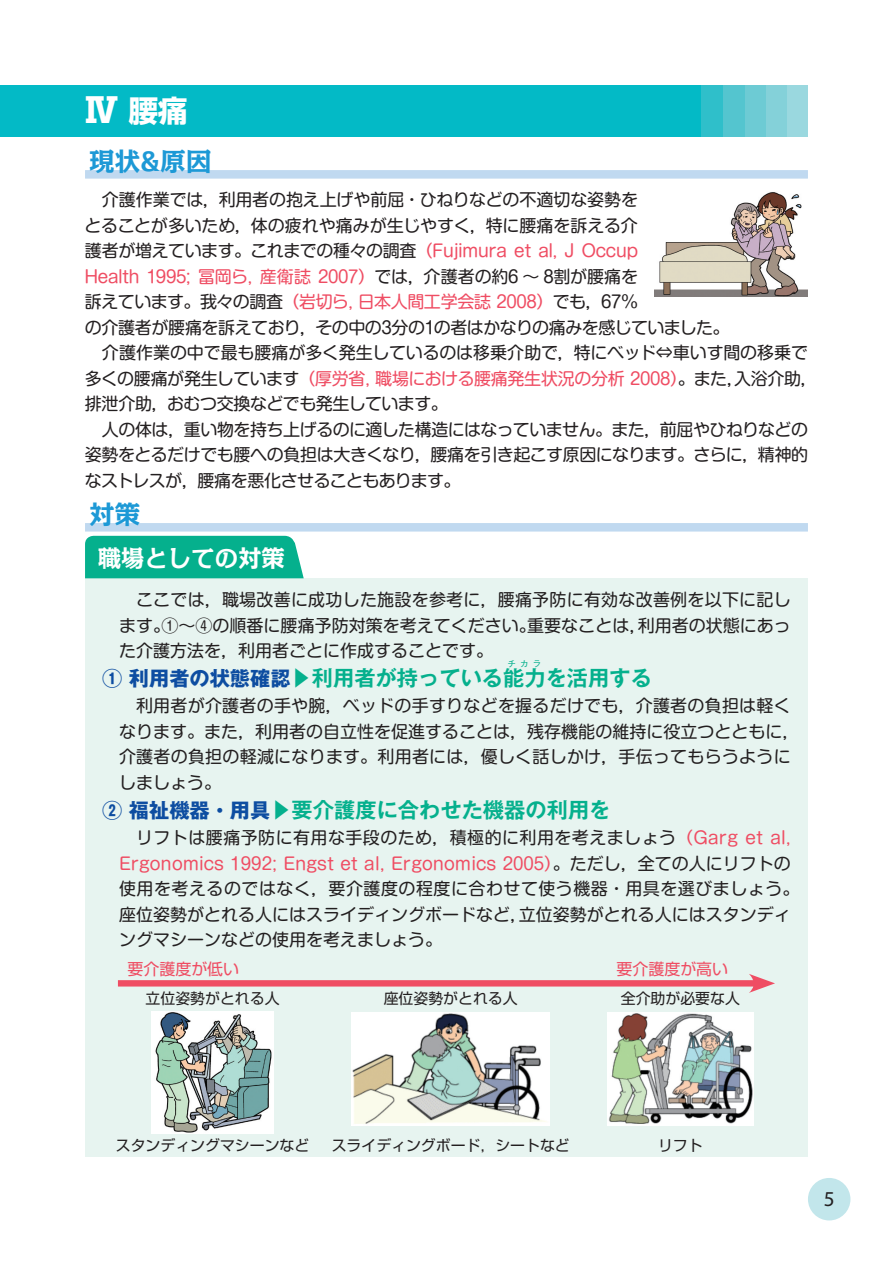
<style>
.page{position:relative;width:893px;height:1263px;background:#fff}
.page>*{position:absolute;margin:0;border:0;box-sizing:border-box;transform-origin:0 0}
.t1{font:700 29.7px "Shin Go Pro";color:#fff}
.t2{font:700 25.5px "Kakumin Pro";color:#1d99d6}
.t3{font:700 23.4px "Kakumin Pro";color:#fff}
.t4{font:700 21.3px "Gothic MB101 Pro De";color:#05b08d}
.t5{font:21.3px "Myriad";color:#231f20}
.t6{font:16.95px/25.5px "Shin M Go Pro";color:#231f20}
.t7{font:16.95px "Shin M Go Pro";letter-spacing:-.03em;color:#231f20}
.t8{font:16.95px "Shin M Go Pro";letter-spacing:-.02em;color:#ef4d63}
.t9{font:16.95px "Shin M Go Pro";letter-spacing:-.025em;color:#231f20}
.t10{font:16.95px "Shin M Go Pro";letter-spacing:-.035em;color:#231f20}
.t11{font:15.9px "Shin Go Pro";color:#ef4d63}
.t12{font:14.85px "Shin Go Pro";color:#231f20}
.t13{font:700 8.55px "Gothic MB101 Pro De";color:#05b08d}
.s1{font-size:34.05px}
.s2{color:#ef4d63}
.s3{color:#231f20}
.s4{font-family:"Gothic MB101 Pro";font-size:20.25px;color:#0d4da1}
</style>
<div class="page">
<div style="left:808px;top:1178px;width:42px;height:42px;background:#c2e6eb;border-radius:50%"></div>
<div style="left:85px;top:578px;width:723px;height:579px;background:#e7f4f0"></div>
<div style="left:85px;top:536px;width:219px;height:42px;background:#05b08d"></div>
<div style="left:0;top:85px;width:702px;height:51px;background:#03bac6"></div>
<div style="left:787px;top:85px;width:21px;height:51px;background:#9ad8df"></div>
<div style="left:765px;top:85px;width:22px;height:51px;background:#84d1d9"></div>
<div style="left:744px;top:85px;width:21px;height:51px;background:#6dcbd4"></div>
<div style="left:723px;top:85px;width:21px;height:51px;background:#54c5cf"></div>
<div style="left:702px;top:85px;width:21px;height:51px;background:#2fbfca"></div>
<div style="left:85px;top:170px;width:723px;height:9px;background:#c0d9f0"></div>
<div style="left:85px;top:523px;width:723px;height:8px;background:#c0d9f0"></div>
<div style="left:118px;top:980px;width:642px;height:6px;background:#ef4d63"></div>
<svg style="left:749px;top:974px;width:26px;height:19px"></svg>
<img style="left:655px;top:192px;width:153px;height:105px">
<img style="left:152px;top:1012px;width:121px;height:121px">
<img style="left:352px;top:1012px;width:198px;height:114px">
<img style="left:607px;top:1012px;width:146px;height:114px">
<h1 class="t1" style="left:85px;top:87px;width:104px"><span class="s1">Ⅳ</span> 腰痛</h1>
<h2 class="t2" style="left:89px;top:141px;width:124px">現状&amp;原因</h2>
<p class="t6" style="left:102px;top:185px;width:538px">介護作業では，利用者の抱え上げや前屈・ひねりなどの不適切な姿勢を</p>
<p class="t6" style="left:85px;top:211px;width:555px">とることが多いため，体の疲れや痛みが生じやすく，特に腰痛を訴える介</p>
<p class="t9" style="left:85px;top:237px;width:555px">護者が増えています｡これまでの種々の調査<span class="s2">（Fujimura et al, J Occup</span></p>
<p class="t8" style="left:85px;top:263px;width:555px">Health 1995; 冨岡ら, 産衛誌 2007）<span class="s3">では，介護者の約6 ～ 8割が腰痛を</span></p>
<p class="t9" style="left:85px;top:288px;width:555px">訴えています。我々の調査<span class="s2">（岩切ら, 日本人間工学会誌 2008）</span>でも，67％</p>
<p class="t7" style="left:85px;top:314px;width:646px">の介護者が腰痛を訴えており，その中の3分の1の者はかなりの痛みを感じていました。</p>
<p class="t6" style="left:102px;top:338px;width:708px">介護作業の中で最も腰痛が多く発生しているのは移乗介助で，特にベッド⇔車いす間の移乗で</p>
<p class="t8" style="left:85px;top:365px;width:734px"><span class="s3">多くの腰痛が発生しています</span>（厚労省, 職場における腰痛発生状況の分析 2008）<span class="s3">。また，入浴介助，</span></p>
<p class="t7" style="left:85px;top:390px;width:364px">排泄介助，おむつ交換などでも発生しています。</p>
<p class="t7" style="left:102px;top:416px;width:708px">人の体は，重い物を持ち上げるのに適した構造にはなっていません。また，前屈やひねりなどの</p>
<p class="t7" style="left:85px;top:441px;width:725px">姿勢をとるだけでも腰への負担は大きくなり，腰痛を引き起こす原因になります。さらに，精神的</p>
<p class="t10" style="left:85px;top:467px;width:377px">なストレスが，腰痛を悪化させることもあります。</p>
<h2 class="t2" style="left:89px;top:494px;width:53px">対策</h2>
<h3 class="t3" style="left:98px;top:539px;width:189px">職場としての対策</h3>
<p class="t6" style="left:119px;top:585px;width:673px;text-align:justify;text-indent:17px">ここでは，職場改善に成功した施設を参考に，腰痛予防に有効な改善例を以下に記します。①～④の順番に腰痛予防対策を考えてください。重要なことは，利用者の状態にあった介護方法を，利用者ごとに作成することです。</p>
<p class="t4" style="left:102px;top:660px;width:551px"><span class="s4">① 利用者の状態確認</span>▶利用者が持っている能力を活用する</p>
<p class="t13" style="left:507px;top:656px;width:36px">チカラ</p>
<p class="t6" style="left:119px;top:691px;width:682px;text-indent:17px">利用者が介護者の手や腕，ベッドの手すりなどを握るだけでも，介護者の負担は軽くなります。また，利用者の自立性を促進することは，残存機能の維持に役立つとともに，介護者の負担の軽減になります。利用者には，優しく話しかけ，手伝ってもらうようにしましょう。</p>
<p class="t4" style="left:102px;top:792px;width:510px"><span class="s4">② 福祉機器・用具</span>▶要介護度に合わせた機器の利用を</p>
<p class="t6" style="left:119px;top:823px;width:682px;text-indent:17px">リフトは腰痛予防に有用な手段のため，積極的に利用を考えましょう<span class="s2">（Garg et al, Ergonomics 1992; Engst et al, Ergonomics 2005）</span>。ただし，全ての人にリフトの使用を考えるのではなく，要介護度の程度に合わせて使う機器・用具を選びましょう。座位姿勢がとれる人にはスライディングボードなど，立位姿勢がとれる人にはスタンディングマシーンなどの使用を考えましょう。</p>
<p class="t11" style="left:128px;top:956px;width:113px">要介護度が低い</p>
<p class="t11" style="left:617px;top:956px;width:113px">要介護度が高い</p>
<p class="t12" style="left:146px;top:986px;width:135px">立位姿勢がとれる人</p>
<p class="t12" style="left:384px;top:986px;width:135px">座位姿勢がとれる人</p>
<p class="t12" style="left:621px;top:986px;width:121px">全介助が必要な人</p>
<p class="t12" style="left:116px;top:1133px;width:195px">スタンディングマシーンなど</p>
<p class="t12" style="left:332px;top:1133px;width:240px">スライディングボード，シートなど</p>
<p class="t12" style="left:658px;top:1133px;width:46px">リフト</p>
<p class="t5" style="left:824px;top:1189px;width:12px">5</p>
</div>
